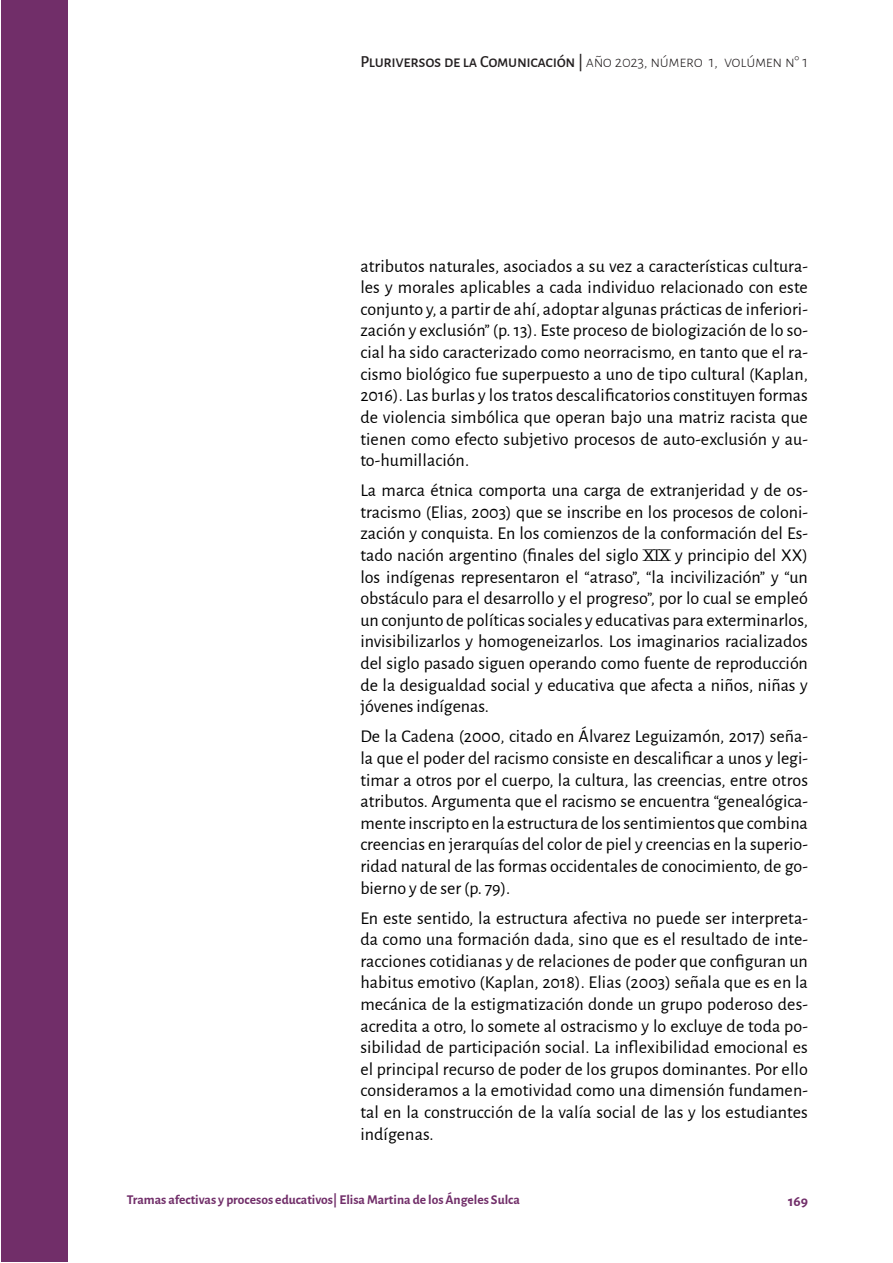
<style>
.page{position:relative;width:893px;height:1263px;background:#fff}
.page>*{position:absolute;margin:0;border:0;box-sizing:border-box;transform-origin:0 0}
.t1{font:18px/21.6px "Alegreya Sans";color:#000;text-align:justify}
.t2{font:500 16.5px "Alegreya Sans SC";letter-spacing:-.02em;color:#231f20}
.t3{font:700 15px "Alegreya Sans";color:#712e69}
.t4{font:700 13.5px "Alegreya Sans";color:#712e69}
.s1{font-weight:300}
</style>
<div class="page">
<div style="left:1px;top:1px;width:66px;height:1261px;background:#712e69"></div>
<p class="t2" style="left:360px;top:50px;width:449px">Pluriversos de la Comunicación | <span class="s1">año 2023, número 1, volúmen n° 1</span></p>
<p class="t1" style="left:360px;top:254px;width:449px">atributos naturales, asociados a su vez a características cultura&shy;les y morales aplicables a cada individuo relacionado con este conjunto y, a partir de ahí, adoptar algunas prácticas de inferiori&shy;zación y exclusión” (p. 13). Este proceso de biologización de lo so&shy;cial ha sido caracterizado como neorracismo, en tanto que el ra&shy;cismo biológico fue superpuesto a uno de tipo cultural (Kaplan, 2016). Las burlas y los tratos descalificatorios constituyen formas de violencia simbólica que operan bajo una matriz racista que tienen como efecto subjetivo procesos de auto-exclusión y au&shy;to-humillación.</p>
<p class="t1" style="left:360px;top:479px;width:449px">La marca étnica comporta una carga de extranjeridad y de os&shy;tracismo (Elias, 2003) que se inscribe en los procesos de coloni&shy;zación y conquista. En los comienzos de la conformación del Es&shy;tado nación argentino (finales del siglo XIX y principio del XX) los indígenas representaron el “atraso”, “la incivilización” y “un obstáculo para el desarrollo y el progreso”, por lo cual se empleó un conjunto de políticas sociales y educativas para exterminarlos, invisibilizarlos y homogeneizarlos. Los imaginarios racializados del siglo pasado siguen operando como fuente de reproducción de la desigualdad social y educativa que afecta a niños, niñas y jóvenes indígenas.</p>
<p class="t1" style="left:360px;top:725px;width:449px">De la Cadena (2000, citado en Álvarez Leguizamón, 2017) seña&shy;la que el poder del racismo consiste en descalificar a unos y legi&shy;timar a otros por el cuerpo, la cultura, las creencias, entre otros atributos. Argumenta que el racismo se encuentra “genealógica&shy;mente inscripto en la estructura de los sentimientos que combina creencias en jerarquías del color de piel y creencias en la superio&shy;ridad natural de las formas occidentales de conocimiento, de go&shy;bierno y de ser (p. 79).</p>
<p class="t1" style="left:360px;top:906px;width:449px">En este sentido, la estructura afectiva no puede ser interpreta&shy;da como una formación dada, sino que es el resultado de inte&shy;racciones cotidianas y de relaciones de poder que configuran un habitus emotivo (Kaplan, 2018). Elias (2003) señala que es en la mecánica de la estigmatización donde un grupo poderoso des&shy;acredita a otro, lo somete al ostracismo y lo excluye de toda po&shy;sibilidad de participación social. La inflexibilidad emocional es el principal recurso de poder de los grupos dominantes. Por ello consideramos a la emotividad como una dimensión fundamen&shy;tal en la construcción de la valía social de las y los estudiantes indígenas.</p>
<p class="t4" style="left:127px;top:1190px;width:394px">Tramas afectivas y procesos educativos| Elisa Martina de los Ángeles Sulca</p>
<p class="t3" style="left:788px;top:1190px;width:21px">169</p>
</div>
